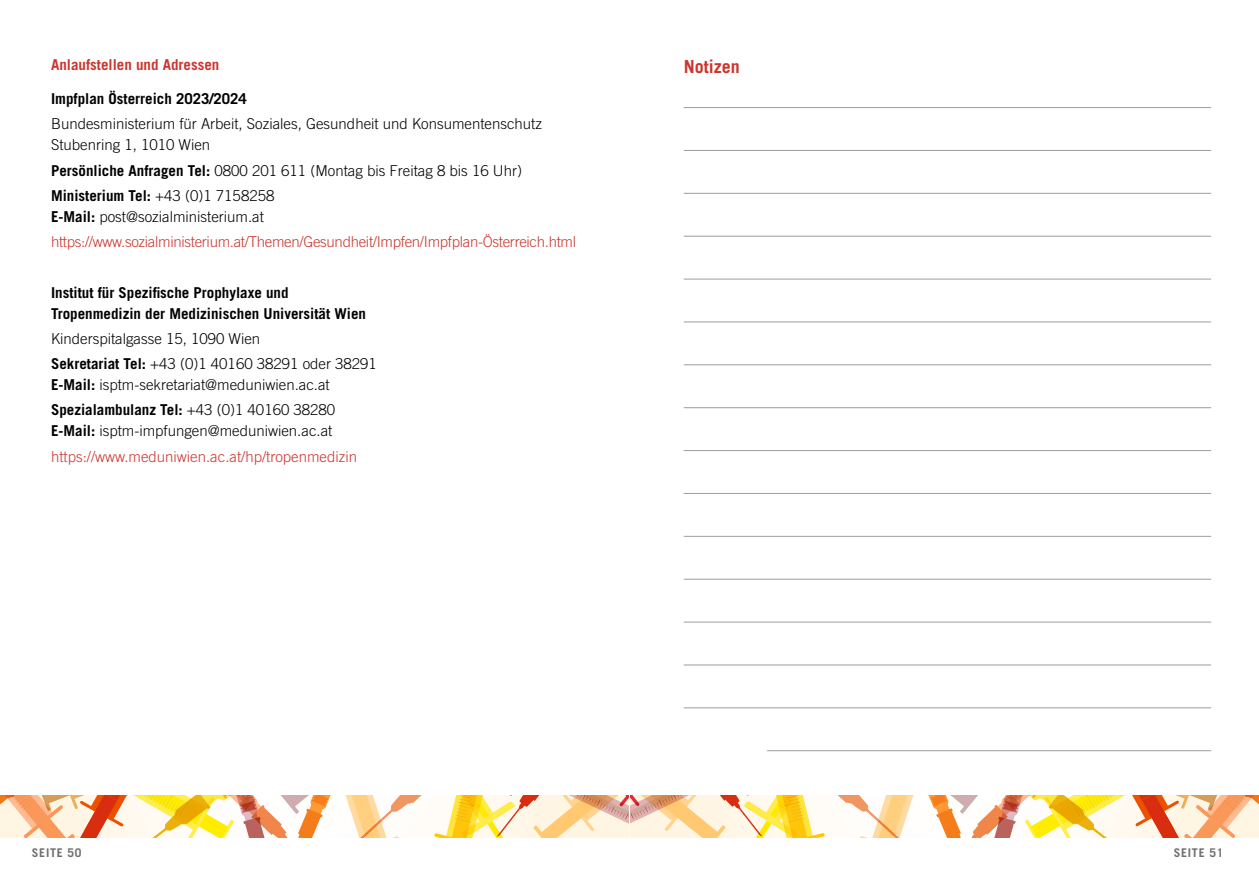
<style>
.page{position:relative;width:1259px;height:893px;background:#fff}
.page>*{position:absolute;margin:0;border:0;box-sizing:border-box;transform-origin:0 0}
.t1{font:700 18px "Trade Gothic LT Std";color:#cb362f}
.t2{font:300 15px/25.2px "Trade Gothic LT Std";color:#000}
.t3{font:300 15px/25.2px "Trade Gothic LT Std";letter-spacing:-.02em;color:#cb362f}
.t4{font:700 15px/21px "Trade Gothic LT Std";color:#000}
.t5{font:300 15px/25.2px "Trade Gothic LT Std";color:#cb362f}
.t6{font:700 15px "Trade Gothic LT Std";color:#cb362f}
.t7{font:700 12px "Trade Gothic LT Std";letter-spacing:.06em;color:#706f6f}
.s1{font-weight:700}
.s2{font-weight:700;color:#000}
.s3{color:#000}
</style>
<div class="page">
<svg style="left:0;top:795px;width:1259px;height:43px"></svg>
<hr style="left:684px;top:107px;width:527px;height:1px;background:#9d9d9c">
<hr style="left:684px;top:150px;width:527px;height:1px;background:#9d9d9c">
<hr style="left:684px;top:193px;width:527px;height:1px;background:#9d9d9c">
<hr style="left:684px;top:236px;width:527px;height:1px;background:#9d9d9c">
<hr style="left:684px;top:279px;width:527px;height:1px;background:#9d9d9c">
<hr style="left:684px;top:322px;width:527px;height:1px;background:#9d9d9c">
<hr style="left:684px;top:365px;width:527px;height:1px;background:#9d9d9c">
<hr style="left:684px;top:407px;width:527px;height:1px;background:#9d9d9c">
<hr style="left:684px;top:450px;width:527px;height:1px;background:#9d9d9c">
<hr style="left:684px;top:493px;width:527px;height:1px;background:#9d9d9c">
<hr style="left:684px;top:536px;width:527px;height:1px;background:#9d9d9c">
<hr style="left:684px;top:579px;width:527px;height:1px;background:#9d9d9c">
<hr style="left:684px;top:622px;width:527px;height:1px;background:#9d9d9c">
<hr style="left:684px;top:665px;width:527px;height:1px;background:#9d9d9c">
<hr style="left:684px;top:708px;width:527px;height:1px;background:#9d9d9c">
<hr style="left:767px;top:750px;width:444px;height:1px;background:#9d9d9c">
<p class="t6" style="left:51px;top:56px;width:170px">Anlaufstellen und Adressen</p>
<p class="t4" style="left:51px;top:88px;width:197px">Impfplan Österreich 2023/2024</p>
<p class="t2" style="left:51px;top:113px;width:492px;line-height:21px">Bundesministerium für Arbeit, Soziales, Gesundheit und Konsumentenschutz<br>Stubenring 1, 1010 Wien</p>
<p class="t2" style="left:51px;top:157px;width:472px"><span class="s1">Persönliche Anfragen Tel:</span> 0800 201 611 (Montag bis Freitag 8 bis 16 Uhr)<br><span class="s1">Ministerium Tel:</span> +43 (0)1 7158258</p>
<p class="t3" style="left:51px;top:204px;width:526px"><span class="s2">E-Mail:</span> <span class="s3">post@sozialministerium.at </span>https://www.sozialministerium.at/Themen/Gesundheit/Impfen/Impfplan-Österreich.html</p>
<p class="t4" style="left:51px;top:282px;width:316px">Institut für Spezifische Prophylaxe und<br>Tropenmedizin der Medizinischen Universität Wien</p>
<p class="t2" style="left:51px;top:326px;width:327px">Kinderspitalgasse 15, 1090 Wien<br><span class="s1">Sekretariat Tel:</span> +43 (0)1 40160 38291 oder 38291</p>
<p class="t2" style="left:51px;top:372px;width:286px"><span class="s1">E-Mail:</span> isptm-sekretariat@meduniwien.ac.at<br><span class="s1">Spezialambulanz Tel:</span> +43 (0)1 40160 38280</p>
<p class="t5" style="left:51px;top:418px;width:307px"><span class="s2">E-Mail:</span> <span class="s3">isptm-impfungen@meduniwien.ac.at </span>https://www.meduniwien.ac.at/hp/tropenmedizin</p>
<p class="t1" style="left:684px;top:55px;width:57px">Notizen</p>
<p class="t7" style="left:32px;top:845px;width:51px">SEITE 50</p>
<p class="t7" style="left:1173px;top:845px;width:51px">SEITE 51</p>
</div>
